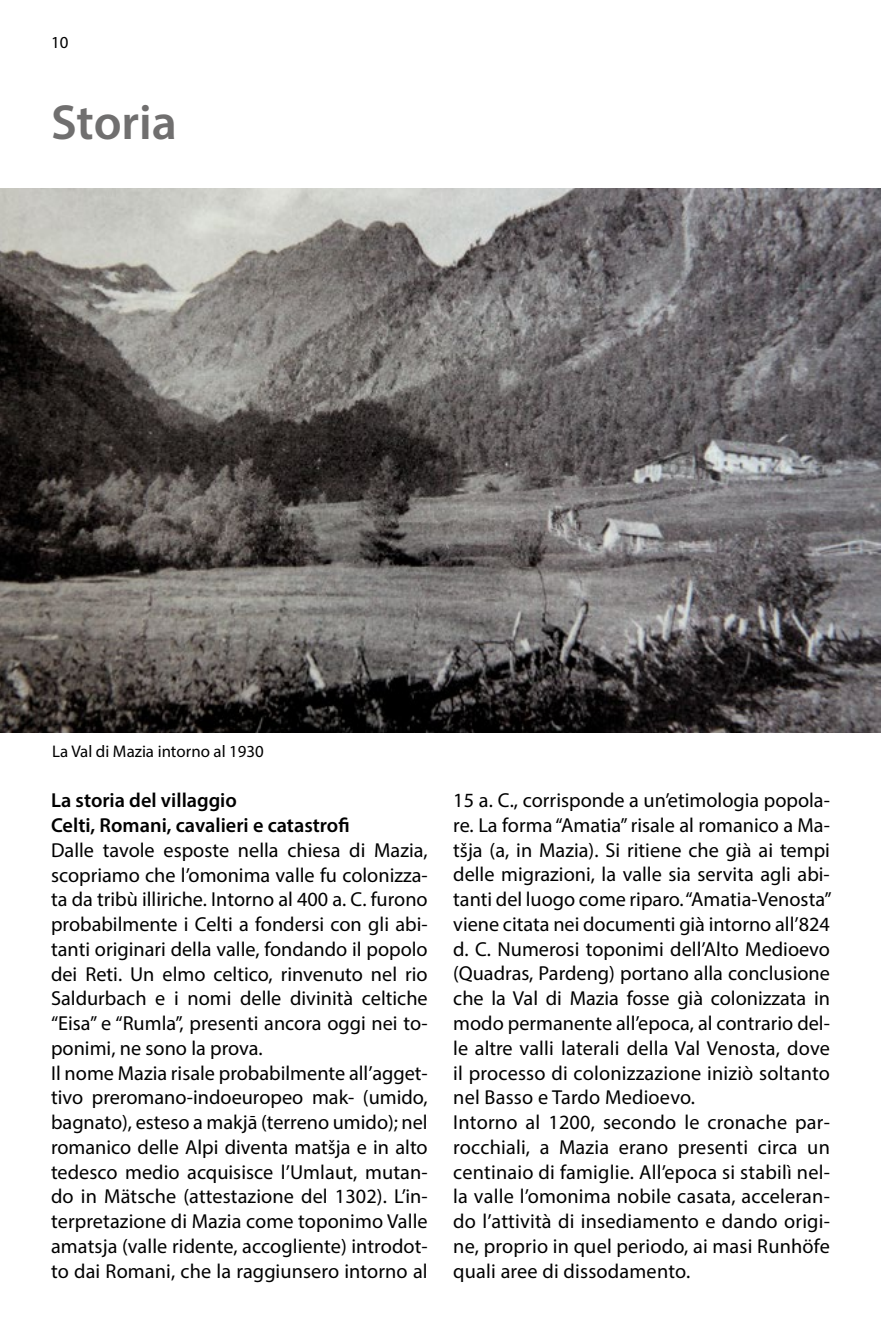
<style>
.page{position:relative;width:881px;height:1340px;background:#fff}
.page>*{position:absolute;margin:0;border:0;box-sizing:border-box;transform-origin:0 0}
.t1{font:600 49.5px "Myriad Pro";color:#706f6f}
.t2{font:20.25px/24.8px "Myriad Pro";color:#000}
.t3{font:600 20.25px/24.8px "Myriad Pro";color:#000}
.t4{font:16.88px "Myriad Pro";color:#000}
</style>
<div class="page">
<img style="left:0;top:188px;width:880px;height:545px">
<p class="t4" style="left:51px;top:32px;width:19px">10</p>
<h1 class="t1" style="left:51px;top:91px;width:127px">Storia</h1>
<p class="t4" style="left:52px;top:741px;width:213px">La Val di Mazia intorno al 1930</p>
<p class="t3" style="left:51px;top:787px;width:300px">La storia del villaggio<br>Celti, Romani, cavalieri e catastrofi</p>
<p class="t2" style="left:51px;top:837px;width:378px">Dalle tavole esposte nella chiesa di Mazia, scopriamo che l’omonima valle fu colonizza&shy;ta da tribù illiriche. Intorno al 400 a. C. furono probabilmente i Celti a fondersi con gli abi&shy;tanti originari della valle, fondando il popolo dei Reti. Un elmo celtico, rinvenuto nel rio Saldurbach e i nomi delle divinità celtiche “Eisa” e “Rumla”, presenti ancora oggi nei to&shy;ponimi, ne sono la prova.<br>Il nome Mazia risale probabilmente all’agget&shy;tivo preromano-indoeuropeo mak- (umido, bagnato), esteso a makjā (terreno umido); nel romanico delle Alpi diventa matšja e in alto tedesco medio acquisisce l’Umlaut, mutan&shy;do in Mätsche (attestazione del 1302). L’in&shy;terpretazione di Mazia come toponimo Valle amatsja (valle ridente, accogliente) introdot&shy;to dai Romani, che la raggiunsero intorno al</p>
<p class="t2" style="left:453px;top:787px;width:380px">15 a. C., corrisponde a un’etimologia popola&shy;re. La forma “Amatia” risale al romanico a Ma&shy;tšja (a, in Mazia). Si ritiene che già ai tempi delle migrazioni, la valle sia servita agli abi&shy;tanti del luogo come riparo. “Amatia-Venosta” viene citata nei documenti già intorno all’824 d. C. Numerosi toponimi dell’Alto Medioevo (Quadras, Pardeng) portano alla conclusione che la Val di Mazia fosse già colonizzata in modo permanente all’epoca, al contrario del&shy;le altre valli laterali della Val Venosta, dove il processo di colonizzazione iniziò soltanto nel Basso e Tardo Medioevo.<br>Intorno al 1200, secondo le cronache par&shy;rocchiali, a Mazia erano presenti circa un centinaio di famiglie. All’epoca si stabilì nel&shy;la valle l’omonima nobile casata, acceleran&shy;do l’attività di insediamento e dando origi&shy;ne, proprio in quel periodo, ai masi Runhöfe quali aree di dissodamento.</p>
</div>
